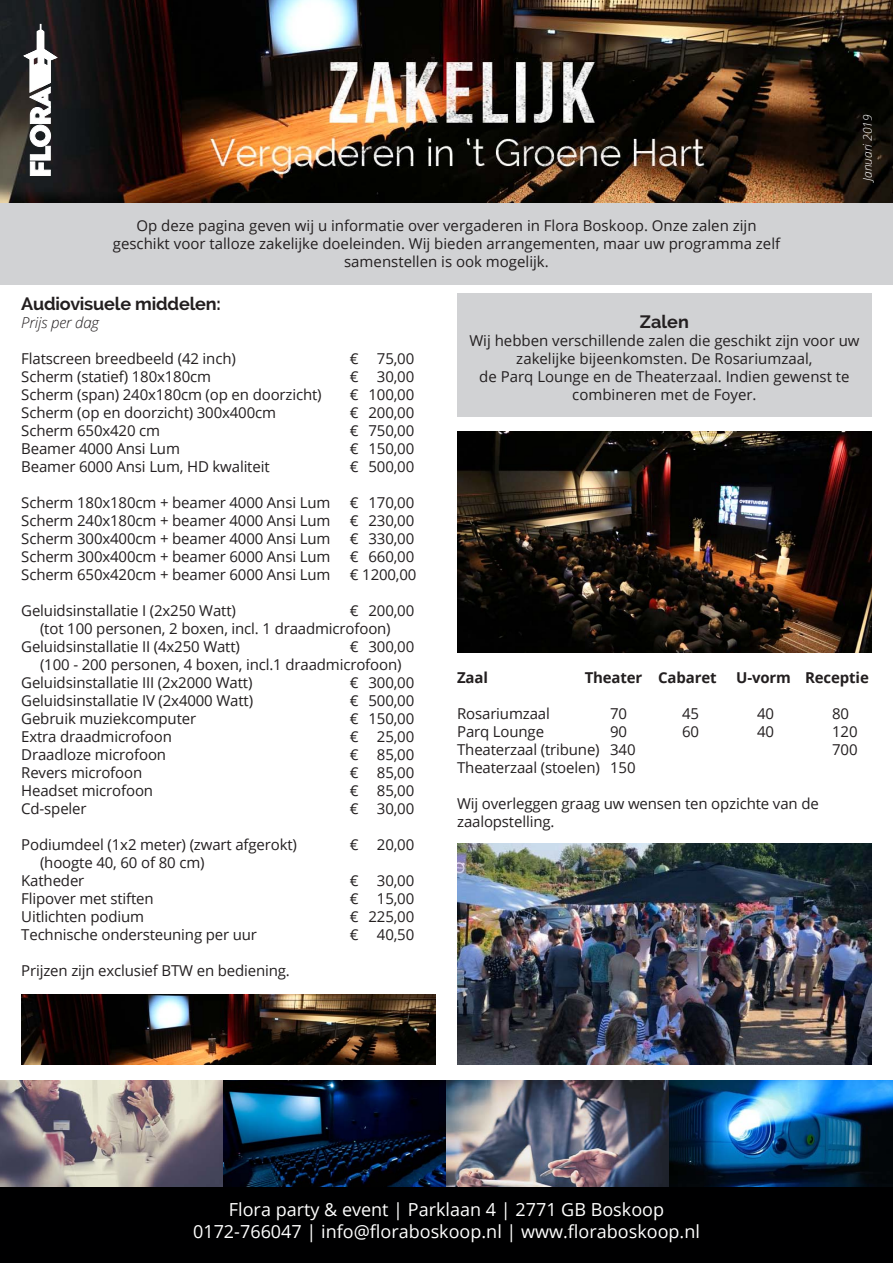
<style>
.page{position:relative;width:893px;height:1263px;background:#fff}
.page>*{position:absolute;margin:0;border:0;box-sizing:border-box;transform-origin:0 0}
.t1{font:18px "Open Sans";color:#fff}
.t2{font:700 18px "Raleway";letter-spacing:-.01em;color:#231f20}
.t3{font:15px/18px "Open Sans";letter-spacing:-.01em;color:#231f20;text-align:center}
.t4{font:700 15px "Open Sans";letter-spacing:-.01em;color:#231f20}
.t5{font:italic 300 15px "Open Sans";letter-spacing:-.01em;color:#231f20}
.t6{font:italic 300 12px "Open Sans";color:#fff}
</style>
<div class="page">
<div style="left:0;top:202px;width:893px;height:83px;background:#d1d2d4"></div>
<div style="left:0;top:1185px;width:893px;height:78px;background:#000001"></div>
<img style="left:0;top:1080px;width:893px;height:106px">
<img style="left:0;top:0;width:893px;height:202px">
<svg style="left:23px;top:24px;width:35px;height:152px"></svg>
<div style="left:457px;top:293px;width:415px;height:124px;background:#d1d2d4"></div>
<img style="left:21px;top:994px;width:415px;height:70px">
<img style="left:457px;top:432px;width:415px;height:221px">
<img style="left:457px;top:843px;width:415px;height:221px">
<p class="t3" style="left:136px;top:216px;width:622px">Op deze pagina geven wij u informatie over vergaderen in Flora Boskoop. Onze zalen zijn</p>
<p class="t3" style="left:113px;top:234px;width:669px">geschikt voor talloze zakelijke doeleinden. Wij bieden arrangementen, maar uw programma zelf</p>
<p class="t3" style="left:344px;top:252px;width:206px">samenstellen is ook mogelijk.</p>
<p class="t6" style="left:859px;top:181px;width:68px;rotate:-90deg">Januari 2019</p>
<p class="t2" style="left:21px;top:294px;width:201px">Audiovisuele middelen:</p>
<p class="t5" style="left:21px;top:313px;width:79px">Prijs per dag</p>
<p class="t3" style="left:21px;top:349px;width:216px">Flatscreen breedbeeld (42 inch)</p>
<p class="t3" style="left:350px;top:349px;width:66px">€ 75,00</p>
<p class="t3" style="left:21px;top:367px;width:191px">Scherm (statief) 180x180cm</p>
<p class="t3" style="left:350px;top:367px;width:66px">€ 30,00</p>
<p class="t3" style="left:21px;top:385px;width:302px">Scherm (span) 240x180cm (op en doorzicht)</p>
<p class="t3" style="left:350px;top:385px;width:66px">€ 100,00</p>
<p class="t3" style="left:21px;top:403px;width:256px">Scherm (op en doorzicht) 300x400cm</p>
<p class="t3" style="left:350px;top:403px;width:66px">€ 200,00</p>
<p class="t3" style="left:21px;top:421px;width:140px">Scherm 650x420 cm</p>
<p class="t3" style="left:350px;top:421px;width:66px">€ 750,00</p>
<p class="t3" style="left:21px;top:439px;width:160px">Beamer 4000 Ansi Lum</p>
<p class="t3" style="left:350px;top:439px;width:66px">€ 150,00</p>
<p class="t3" style="left:21px;top:457px;width:250px">Beamer 6000 Ansi Lum, HD kwaliteit</p>
<p class="t3" style="left:350px;top:457px;width:66px">€ 500,00</p>
<p class="t3" style="left:21px;top:493px;width:311px">Scherm 180x180cm + beamer 4000 Ansi Lum</p>
<p class="t3" style="left:350px;top:493px;width:66px">€ 170,00</p>
<p class="t3" style="left:21px;top:511px;width:311px">Scherm 240x180cm + beamer 4000 Ansi Lum</p>
<p class="t3" style="left:350px;top:511px;width:66px">€ 230,00</p>
<p class="t3" style="left:21px;top:529px;width:311px">Scherm 300x400cm + beamer 4000 Ansi Lum</p>
<p class="t3" style="left:350px;top:529px;width:66px">€ 330,00</p>
<p class="t3" style="left:21px;top:547px;width:311px">Scherm 300x400cm + beamer 6000 Ansi Lum</p>
<p class="t3" style="left:350px;top:547px;width:66px">€ 660,00</p>
<p class="t3" style="left:21px;top:565px;width:311px">Scherm 650x420cm + beamer 6000 Ansi Lum</p>
<p class="t3" style="left:350px;top:565px;width:68px">€ 1200,00</p>
<p class="t3" style="left:21px;top:601px;width:216px">Geluidsinstallatie I (2x250 Watt)</p>
<p class="t3" style="left:350px;top:601px;width:66px">€ 200,00</p>
<p class="t3" style="left:40px;top:619px;width:352px">(tot 100 personen, 2 boxen, incl. 1 draadmicrofoon)</p>
<p class="t3" style="left:21px;top:637px;width:220px">Geluidsinstallatie II (4x250 Watt)</p>
<p class="t3" style="left:350px;top:637px;width:66px">€ 300,00</p>
<p class="t3" style="left:40px;top:655px;width:363px">(100 - 200 personen, 4 boxen, incl.1 draadmicrofoon)</p>
<p class="t3" style="left:21px;top:673px;width:233px">Geluidsinstallatie III (2x2000 Watt)</p>
<p class="t3" style="left:350px;top:673px;width:66px">€ 300,00</p>
<p class="t3" style="left:21px;top:691px;width:233px">Geluidsinstallatie IV (2x4000 Watt)</p>
<p class="t3" style="left:350px;top:691px;width:66px">€ 500,00</p>
<p class="t3" style="left:21px;top:709px;width:176px">Gebruik muziekcomputer</p>
<p class="t3" style="left:350px;top:709px;width:66px">€ 150,00</p>
<p class="t3" style="left:21px;top:727px;width:152px">Extra draadmicrofoon</p>
<p class="t3" style="left:350px;top:727px;width:66px">€ 25,00</p>
<p class="t3" style="left:21px;top:745px;width:146px">Draadloze microfoon</p>
<p class="t3" style="left:350px;top:745px;width:66px">€ 85,00</p>
<p class="t3" style="left:21px;top:763px;width:123px">Revers microfoon</p>
<p class="t3" style="left:350px;top:763px;width:66px">€ 85,00</p>
<p class="t3" style="left:21px;top:781px;width:133px">Headset microfoon</p>
<p class="t3" style="left:350px;top:781px;width:66px">€ 85,00</p>
<p class="t3" style="left:21px;top:799px;width:67px">Cd-speler</p>
<p class="t3" style="left:350px;top:799px;width:66px">€ 30,00</p>
<p class="t3" style="left:21px;top:835px;width:277px">Podiumdeel (1x2 meter) (zwart afgerokt)</p>
<p class="t3" style="left:350px;top:835px;width:66px">€ 20,00</p>
<p class="t3" style="left:40px;top:853px;width:166px">(hoogte 40, 60 of 80 cm)</p>
<p class="t3" style="left:21px;top:871px;width:65px">Katheder</p>
<p class="t3" style="left:350px;top:871px;width:66px">€ 30,00</p>
<p class="t3" style="left:21px;top:889px;width:134px">Flipover met stiften</p>
<p class="t3" style="left:350px;top:889px;width:66px">€ 15,00</p>
<p class="t3" style="left:21px;top:907px;width:124px">Uitlichten podium</p>
<p class="t3" style="left:350px;top:907px;width:66px">€ 225,00</p>
<p class="t3" style="left:21px;top:925px;width:237px">Technische ondersteuning per uur</p>
<p class="t3" style="left:350px;top:925px;width:66px">€ 40,50</p>
<p class="t3" style="left:21px;top:961px;width:270px">Prijzen zijn exclusief BTW en bediening.</p>
<p class="t2" style="left:640px;top:311px;width:50px">Zalen</p>
<p class="t3" style="left:469px;top:331px;width:392px">Wij hebben verschillende zalen die geschikt zijn voor uw</p>
<p class="t3" style="left:516px;top:349px;width:298px">zakelijke bijeenkomsten. De Rosariumzaal,</p>
<p class="t3" style="left:479px;top:367px;width:372px">de Parq Lounge en de Theaterzaal. Indien gewenst te combineren met de Foyer.</p>
<p class="t4" style="left:457px;top:667px;width:32px">Zaal</p>
<p class="t4" style="left:585px;top:667px;width:133px">Theater Cabaret</p>
<p class="t4" style="left:736px;top:667px;width:134px">U-vorm Receptie</p>
<p class="t3" style="left:457px;top:704px;width:94px">Rosariumzaal</p>
<p class="t3" style="left:610px;top:704px;width:19px">70</p>
<p class="t3" style="left:682px;top:704px;width:19px">45</p>
<p class="t3" style="left:757px;top:704px;width:19px">40</p>
<p class="t3" style="left:832px;top:704px;width:19px">80</p>
<p class="t3" style="left:457px;top:722px;width:88px">Parq Lounge</p>
<p class="t3" style="left:610px;top:722px;width:19px">90</p>
<p class="t3" style="left:682px;top:722px;width:19px">60</p>
<p class="t3" style="left:757px;top:722px;width:19px">40</p>
<p class="t3" style="left:832px;top:722px;width:27px">120</p>
<p class="t3" style="left:457px;top:740px;width:180px">Theaterzaal (tribune) 340</p>
<p class="t3" style="left:832px;top:740px;width:27px">700</p>
<p class="t3" style="left:457px;top:758px;width:180px">Theaterzaal (stoelen) 150</p>
<p class="t3" style="left:457px;top:794px;width:363px">Wij overleggen graag uw wensen ten opzichte van de</p>
<p class="t3" style="left:457px;top:812px;width:99px">zaalopstelling.</p>
<p class="t1" style="left:229px;top:1197px;width:437px">Flora party &amp; event | Parklaan 4 | 2771 GB Boskoop</p>
<p class="t1" style="left:193px;top:1219px;width:508px">0172-766047 | info@floraboskoop.nl | www.floraboskoop.nl</p>
</div>
